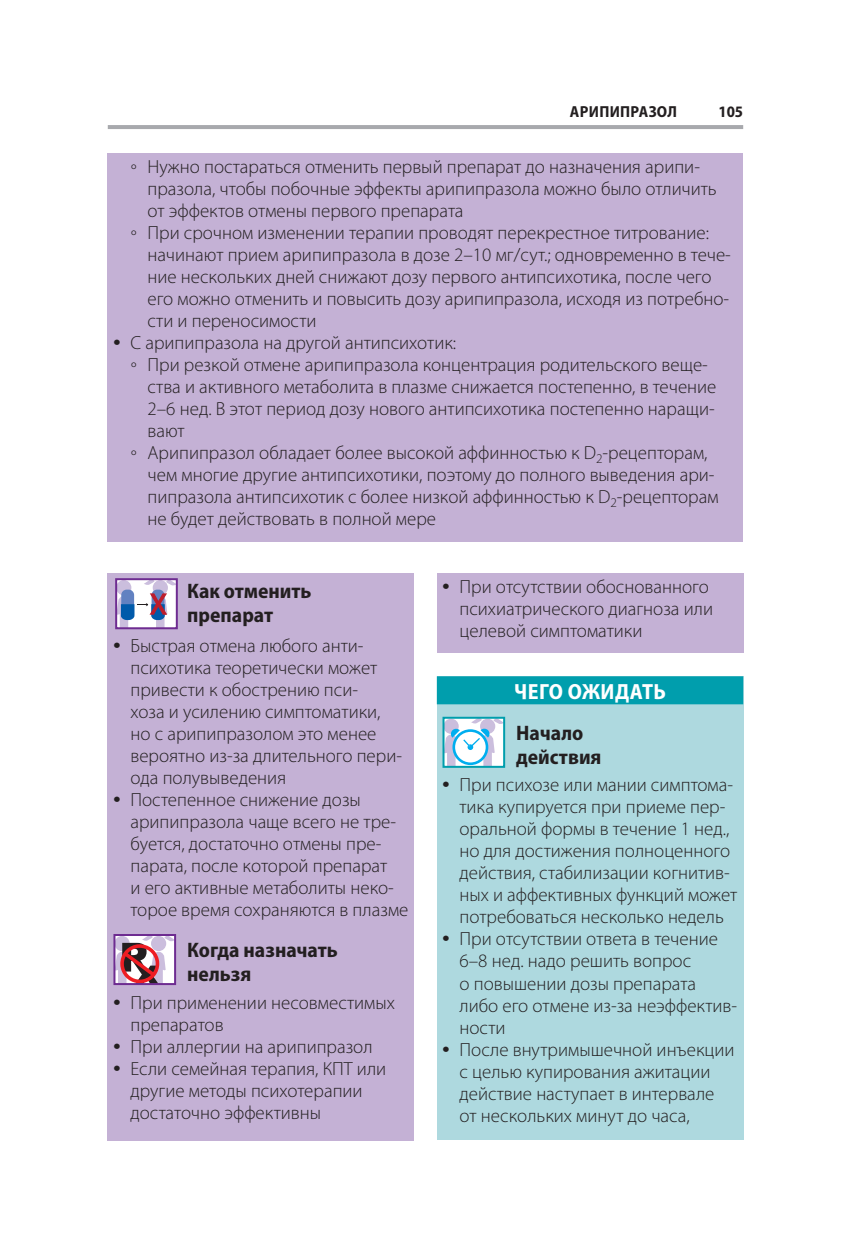
<style>
.page{position:relative;width:851px;height:1248px;background:#fff}
.page>*{position:absolute;margin:0;border:0;box-sizing:border-box;transform-origin:0 0}
.t1{font:700 semi-condensed 22px "Myriad Pro";letter-spacing:.02em;color:#fff}
.t2{font:700 semi-condensed 21px/24px "Myriad Pro";color:#231f20}
.t3{font:300 19px/22px "Myriad Pro";color:#231f20}
.t4{font:700 semi-condensed 16px "Myriad Pro";color:#231f20}
.s1{font-family:"Times New Roman";font-weight:400}
.s2{font-family:"Times New Roman";font-weight:700;font-size:20px}
</style>
<div class="page">
<hr style="left:108px;top:125px;width:635px;height:4px;background:#a8a9ad">
<div style="left:437px;top:676px;width:306px;height:464px;background:#aed9df"></div>
<div style="left:437px;top:676px;width:306px;height:28px;background:#009ead"></div>
<svg style="left:445px;top:719px;width:57px;height:45px;background:#c7def2"></svg>
<div style="left:442px;top:716px;width:63px;height:51px;border:2px solid #009ead"></div>
<div style="left:108px;top:573px;width:306px;height:567px;background:#c4b1d5"></div>
<div style="left:116px;top:579px;width:61px;height:49px;background:#fff"></div>
<div style="left:116px;top:580px;width:15px;height:15px;background:#cbbedd;border-radius:50%"></div>
<div style="left:153px;top:580px;width:15px;height:15px;background:#cbbedd;border-radius:50%"></div>
<svg style="left:144px;top:581px;width:10px;height:4px"></svg>
<svg style="left:166px;top:581px;width:9px;height:5px"></svg>
<svg style="left:121px;top:589px;width:13px;height:30px"></svg>
<svg style="left:151px;top:589px;width:13px;height:30px"></svg>
<svg style="left:118px;top:593px;width:49px;height:33px"></svg>
<div style="left:115px;top:578px;width:63px;height:51px;border:2px solid #6e2c91"></div>
<svg style="left:116px;top:936px;width:57px;height:45px"></svg>
<div style="left:113px;top:933px;width:63px;height:51px;border:2px solid #6e2c91"></div>
<div style="left:108px;top:153px;width:635px;height:388px;background:#c4b1d5"></div>
<div style="left:437px;top:573px;width:306px;height:79px;background:#c4b1d5"></div>
<p class="t4" style="left:570px;top:103px;width:21px">Арипипразол</p>
<p class="t4" style="left:718px;top:103px;width:26px">105</p>
<p class="t3" style="left:130px;top:155px;width:571px"><span class="s1">◦</span> Нужно постараться отменить первый препарат до назначения арипи-</p>
<p class="t3" style="left:147px;top:177px;width:570px">празола, чтобы побочные эффекты арипипразола можно было отличить</p>
<p class="t3" style="left:147px;top:199px;width:317px">от эффектов отмены первого препарата</p>
<p class="t3" style="left:130px;top:221px;width:580px"><span class="s1">◦</span> При срочном изменении терапии проводят перекрестное титрование:</p>
<p class="t3" style="left:147px;top:243px;width:585px">начинают прием арипипразола в дозе 2–10 мг/сут.; одновременно в тече-</p>
<p class="t3" style="left:147px;top:265px;width:565px">ние нескольких дней снижают дозу первого антипсихотика, после чего</p>
<p class="t3" style="left:147px;top:287px;width:583px">его можно отменить и повысить дозу арипипразола, исходя из потребно-</p>
<p class="t3" style="left:147px;top:309px;width:170px">сти и переносимости</p>
<p class="t3" style="left:113px;top:331px;width:344px"><span class="s2">•</span> С арипипразола на другой антипсихотик:</p>
<p class="t3" style="left:130px;top:353px;width:579px"><span class="s1">◦</span> При резкой отмене арипипразола концентрация родительского веще-</p>
<p class="t3" style="left:147px;top:375px;width:570px">ства и активного метаболита в плазме снижается постепенно, в течение</p>
<p class="t3" style="left:147px;top:397px;width:568px">2–6 нед. В этот период дозу нового антипсихотика постепенно наращи-</p>
<p class="t3" style="left:147px;top:419px;width:39px">вают</p>
<p class="t3" style="left:130px;top:441px;width:578px"><span class="s1">◦</span> Арипипразол обладает более высокой аффинностью к D<sub>2</sub>-рецепторам,</p>
<p class="t3" style="left:147px;top:463px;width:568px">чем многие другие антипсихотики, поэтому до полного выведения ари-</p>
<p class="t3" style="left:147px;top:485px;width:572px">пипразола антипсихотик с более низкой аффинностью к D<sub>2</sub>-рецепторам</p>
<p class="t3" style="left:147px;top:507px;width:290px">не будет действовать в полной мере</p>
<p class="t2" style="left:187px;top:579px;width:126px">Как отменить препарат</p>
<p class="t3" style="left:130px;top:634px;width:273px;text-indent:-17px"><span class="s2">•</span> Быстрая отмена любого анти&shy;психотика теоретически может привести к обострению пси-<br>хоза и усилению симптоматики, но с арипипразолом это менее вероятно из-за длительного пери&shy;ода полувыведения</p>
<p class="t3" style="left:130px;top:788px;width:279px;text-indent:-17px"><span class="s2">•</span> Постепенное снижение дозы арипипразола чаще всего не тре&shy;буется, достаточно отмены пре&shy;парата, после которой препарат<br>и его активные метаболиты неко&shy;торое время сохраняются в плазме</p>
<p class="t2" style="left:187px;top:938px;width:152px">Когда назначать нельзя</p>
<p class="t3" style="left:130px;top:991px;width:266px;text-indent:-17px"><span class="s2">•</span> При применении несовместимых препаратов</p>
<p class="t3" style="left:113px;top:1035px;width:261px"><span class="s2">•</span> При аллергии на арипипразол</p>
<p class="t3" style="left:130px;top:1057px;width:257px;text-indent:-17px"><span class="s2">•</span> Если семейная терапия, КПТ или другие методы психотерапии достаточно эффективны</p>
<p class="t3" style="left:459px;top:575px;width:255px;text-indent:-17px"><span class="s2">•</span> При отсутствии обоснованного психиатрического диагноза или целевой симптоматики</p>
<p class="t1" style="left:514px;top:679px;width:153px">ЧЕГО ОЖИДАТЬ</p>
<p class="t2" style="left:516px;top:720px;width:87px">Начало действия</p>
<p class="t3" style="left:459px;top:773px;width:279px;text-indent:-17px"><span class="s2">•</span> При психозе или мании симптома&shy;тика купируется при приеме пер&shy;оральной формы в течение 1 нед., но для достижения полноценного действия, стабилизации когнитив&shy;ных и аффективных функций может потребоваться несколько недель</p>
<p class="t3" style="left:459px;top:927px;width:279px;text-indent:-17px"><span class="s2">•</span> При отсутствии ответа в течение<br>6–8 нед. надо решить вопрос<br>о повышении дозы препарата либо его отмене из-за неэффектив&shy;ности</p>
<p class="t3" style="left:459px;top:1037px;width:276px;text-indent:-17px"><span class="s2">•</span> После внутримышечной инъекции с целью купирования ажитации действие наступает в интервале от нескольких минут до часа,</p>
</div>
